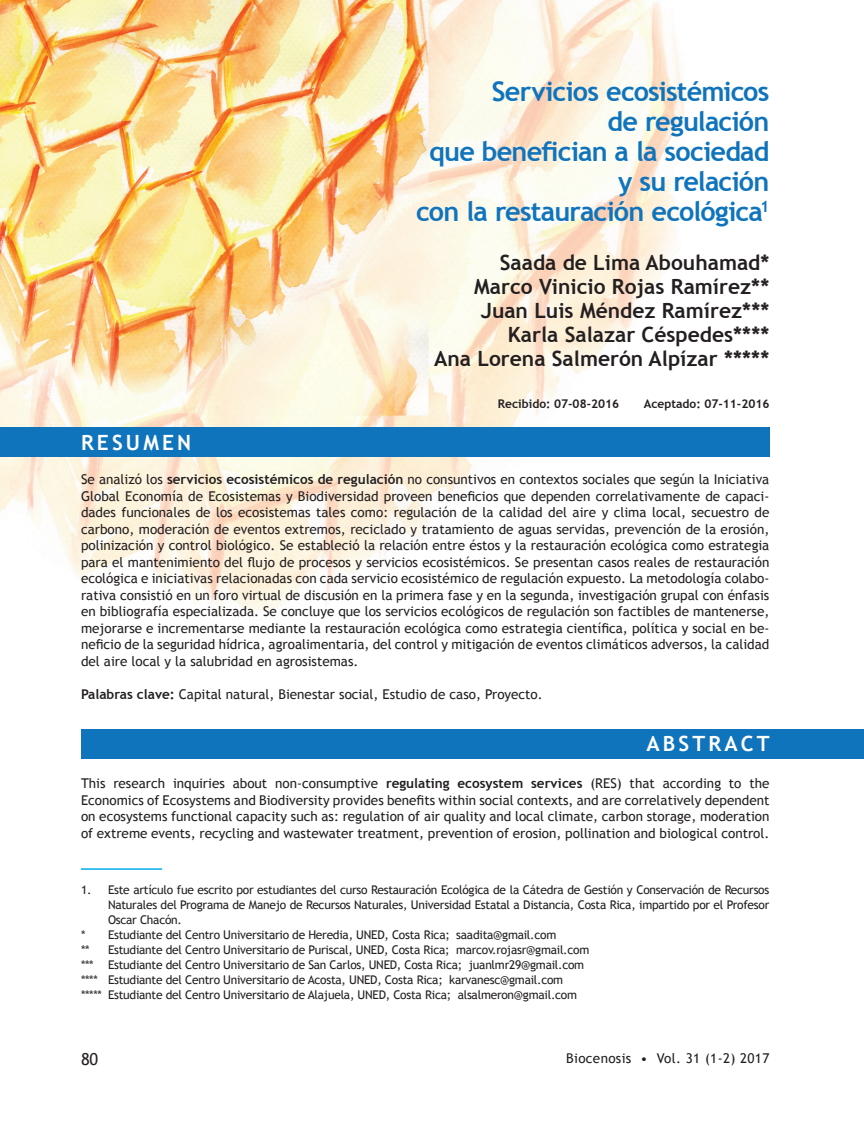
<style>
.page{position:relative;width:864px;height:1134px;background:#fff}
.page>*{position:absolute;margin:0;border:0;box-sizing:border-box;transform-origin:0 0}
._01-Titulo_ARTICULO{font:700 27px "Trebuchet MS";letter-spacing:-.03em;color:#1074bc}
._02-Autores{font:700 21px "Trebuchet MS";color:#231f20}
._04A-Título_Resumen{font:700 21px "Trebuchet MS";letter-spacing:.15em;color:#fff}
.t1{font:16.5px "Trebuchet MS";color:#231f20}
._04-Resumen_y_palabr{font:13.5px/16.5px "Trebuchet MS";color:#231f20;text-align:justify}
._05-Abstract_and_Key{font:13.5px/16.5px "Trebuchet MS";color:#231f20;text-align:justify}
._04-Resumen_y_palabr-2{font:13.5px "Trebuchet MS";letter-spacing:.025em;color:#231f20}
._06-Pie_de_página{font:12px/15px "Trebuchet MS";letter-spacing:-.02em;color:#231f20;text-align:justify}
._03-FECHAS_RECIBIDO{font:700 12px "Trebuchet MS";color:#231f20}
.s1{font-weight:700}
</style>
<div class="page">
<img style="left:0;top:0;width:685px;height:611px">
<div style="left:0;top:427px;width:769px;height:30px;background:#1074bc"></div>
<div style="left:81px;top:729px;width:783px;height:29px;background:#1074bc"></div>
<hr style="left:81px;top:868px;width:81px;height:2px;background:#00aeef">
<p class="_01-Titulo_ARTICULO" style="left:492px;top:74px;width:279px">Servicios ecosistémicos</p>
<p class="_01-Titulo_ARTICULO" style="left:607px;top:104px;width:164px">de regulación</p>
<p class="_01-Titulo_ARTICULO" style="left:429px;top:134px;width:342px">que benefician a la sociedad</p>
<p class="_01-Titulo_ARTICULO" style="left:618px;top:164px;width:153px">y su relación</p>
<p class="_01-Titulo_ARTICULO" style="left:416px;top:194px;width:355px">con la restauración ecológica<sup>1</sup></p>
<p class="_02-Autores" style="left:500px;top:250px;width:271px">Saada de Lima Abouhamad*</p>
<p class="_02-Autores" style="left:474px;top:274px;width:297px">Marco Vinicio Rojas Ramírez**</p>
<p class="_02-Autores" style="left:481px;top:298px;width:290px">Juan Luis Méndez Ramírez***</p>
<p class="_02-Autores" style="left:508px;top:322px;width:263px">Karla Salazar Céspedes****</p>
<p class="_02-Autores" style="left:434px;top:346px;width:337px">Ana Lorena Salmerón Alpízar *****</p>
<p class="_04A-Título_Resumen" style="left:81px;top:429px;width:112px">RESUMEN</p>
<p class="_03-FECHAS_RECIBIDO" style="left:498px;top:396px;width:123px">Recibido: 07-08-2016</p>
<p class="_03-FECHAS_RECIBIDO" style="left:644px;top:396px;width:127px">Aceptado: 07-11-2016</p>
<p class="_04-Resumen_y_palabr" style="left:81px;top:471px;width:690px">Se analizó los <span class="s1">servicios ecosistémicos de regulación</span> no consuntivos en contextos sociales que según la Iniciativa Global Economía de Ecosistemas y Biodiversidad proveen beneficios que dependen correlativamente de capaci&shy;dades funcionales de los ecosistemas tales como: regulación de la calidad del aire y clima local, secuestro de carbono, moderación de eventos extremos, reciclado y tratamiento de aguas servidas, prevención de la erosión, polinización y control biológico. Se estableció la relación entre éstos y la restauración ecológica como estrategia para el mantenimiento del flujo de procesos y servicios ecosistémicos. Se presentan casos reales de restauración ecológica e iniciativas relacionadas con cada servicio ecosistémico de regulación expuesto. La metodología colabo&shy;rativa consistió en un foro virtual de discusión en la primera fase y en la segunda, investigación grupal con énfasis en bibliografía especializada. Se concluye que los servicios ecológicos de regulación son factibles de mantenerse, mejorarse e incrementarse mediante la restauración ecológica como estrategia científica, política y social en be&shy;neficio de la seguridad hídrica, agroalimentaria, del control y mitigación de eventos climáticos adversos, la calidad del aire local y la salubridad en agrosistemas.</p>
<p class="_04-Resumen_y_palabr" style="left:81px;top:686px;width:463px"><span class="s1">Palabras clave:</span> Capital natural, Bienestar social, Estudio de caso, Proyecto.</p>
<p class="_04A-Título_Resumen" style="left:647px;top:731px;width:125px">ABSTRACT</p>
<p class="_05-Abstract_and_Key" style="left:81px;top:775px;width:690px">This research inquiries about non-consumptive <span class="s1">regulating ecosystem services</span> (RES) that according to the Economics of Ecosystems and Biodiversity provides benefits within social contexts, and are correlatively dependent on ecosystems functional capacity such as: regulation of air quality and local climate, carbon storage, moderation of extreme events, recycling and wastewater treatment, prevention of erosion, pollination and biological control.</p>
<p class="_06-Pie_de_página" style="left:108px;top:882px;width:663px;text-indent:-27px">1. Este artículo fue escrito por estudiantes del curso Restauración Ecológica de la Cátedra de Gestión y Conservación de Recursos Naturales del Programa de Manejo de Recursos Naturales, Universidad Estatal a Distancia, Costa Rica, impartido por el Profesor Oscar Chacón.</p>
<p class="_06-Pie_de_página" style="left:81px;top:927px;width:477px">* Estudiante del Centro Universitario de Heredia, UNED, Costa Rica; saadita@gmail.com</p>
<p class="_06-Pie_de_página" style="left:81px;top:942px;width:10px">**</p>
<p class="_06-Pie_de_página" style="left:108px;top:942px;width:483px">Estudiante del Centro Universitario de Puriscal, UNED, Costa Rica; marcov.rojasr@gmail.com</p>
<p class="_06-Pie_de_página" style="left:81px;top:957px;width:505px">*** Estudiante del Centro Universitario de San Carlos, UNED, Costa Rica; juanlmr29@gmail.com</p>
<p class="_06-Pie_de_página" style="left:81px;top:972px;width:484px">**** Estudiante del Centro Universitario de Acosta, UNED, Costa Rica; karvanesc@gmail.com</p>
<p class="_06-Pie_de_página" style="left:81px;top:987px;width:498px">***** Estudiante del Centro Universitario de Alajuela, UNED, Costa Rica; alsalmeron@gmail.com</p>
<p class="t1" style="left:81px;top:1049px;width:19px">80</p>
<p class="_04-Resumen_y_palabr-2" style="left:566px;top:1050px;width:205px">Biocenosis • Vol. 31 (1-2) 2017</p>
</div>
